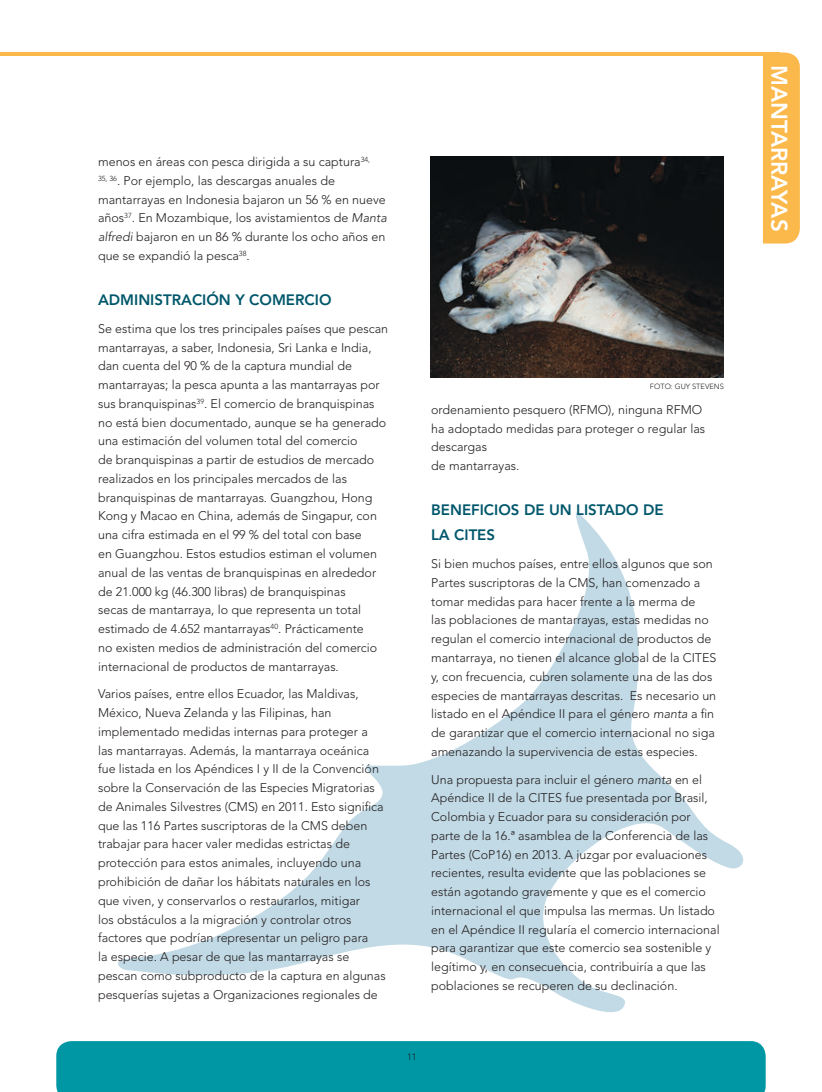
<style>
.page{position:relative;width:822px;height:1092px;background:#fff}
.page>*{position:absolute;margin:0;border:0;box-sizing:border-box;transform-origin:0 0}
.t1{font:800 22.5px "Avenir";color:#fff}
.t2{font:800 15px/25px "Avenir";color:#00576b}
.t3{font:300 12.5px/18.8px "Avenir";color:#231f20}
.t4{font:300 9.38px "Avenir";color:#231f20}
.t5{font:300 7.5px "Avenir";color:#231f20}
.s1{font-style:italic}
</style>
<div class="page">
<svg style="left:118px;top:512px;width:626px;height:499px"></svg>
<div style="left:763px;top:52px;width:36px;height:191px;background:#fcb94b"></div>
<div style="left:56px;top:1041px;width:709px;height:50px;background:#0097a4"></div>
<hr style="left:0;top:52px;width:779px;height:4px;background:#fcb94b">
<img style="left:430px;top:156px;width:293px;height:221px">
<p class="t3" style="left:98px;top:153px;width:290px">menos en áreas con pesca dirigida a su captura<sup>34,<br>35,</sup> <sup>36</sup>. Por ejemplo, las descargas anuales de mantarrayas en Indonesia bajaron un 56 % en nueve años<sup>37</sup>. En Mozambique, los avistamientos de <span class="s1">Manta alfredi</span> bajaron en un 86 % durante los ocho años en que se expandió la pesca<sup>38</sup>.</p>
<p class="t2" style="left:98px;top:288px;width:235px">ADMINISTRACIÓN Y COMERCIO</p>
<p class="t3" style="left:98px;top:320px;width:291px">Se estima que los tres principales países que pescan mantarrayas, a saber, Indonesia, Sri Lanka e India, dan cuenta del 90 % de la captura mundial de mantarrayas; la pesca apunta a las mantarrayas por sus branquispinas<sup>39</sup>. El comercio de branquispinas no está bien documentado, aunque se ha generado una estimación del volumen total del comercio<br>de branquispinas a partir de estudios de mercado realizados en los principales mercados de las branquispinas de mantarrayas. Guangzhou, Hong Kong y Macao en China, además de Singapur, con una cifra estimada en el 99 % del total con base<br>en Guangzhou. Estos estudios estiman el volumen anual de las ventas de branquispinas en alrededor de 21.000 kg (46.300 libras) de branquispinas<br>secas de mantarraya, lo que representa un total estimado de 4.652 mantarrayas<sup>40</sup>. Prácticamente<br>no existen medios de administración del comercio internacional de productos de mantarrayas.</p>
<p class="t3" style="left:98px;top:685px;width:289px">Varios países, entre ellos Ecuador, las Maldivas, México, Nueva Zelanda y las Filipinas, han implementado medidas internas para proteger a las mantarrayas. Además, la mantarraya oceánica fue listada en los Apéndices I y II de la Convención sobre la Conservación de las Especies Migratorias de Animales Silvestres (CMS) en 2011. Esto significa que las 116 Partes suscriptoras de la CMS deben trabajar para hacer valer medidas estrictas de protección para estos animales, incluyendo una prohibición de dañar los hábitats naturales en los que viven, y conservarlos o restaurarlos, mitigar<br>los obstáculos a la migración y controlar otros factores que podrían representar un peligro para<br>la especie. A pesar de que las mantarrayas se pescan como subproducto de la captura en algunas pesquerías sujetas a Organizaciones regionales de</p>
<p class="t5" style="left:649px;top:383px;width:75px">FOTO: GUY STEVENS</p>
<p class="t3" style="left:431px;top:401px;width:275px">ordenamiento pesquero (RFMO), ninguna RFMO ha adoptado medidas para proteger o regular las descargas<br>de mantarrayas.</p>
<p class="t2" style="left:431px;top:499px;width:234px">BENEFICIOS DE UN LISTADO DE<br>LA CITES</p>
<p class="t3" style="left:431px;top:555px;width:287px">Si bien muchos países, entre ellos algunos que son Partes suscriptoras de la CMS, han comenzado a tomar medidas para hacer frente a la merma de<br>las poblaciones de mantarrayas, estas medidas no regulan el comercio internacional de productos de mantarraya, no tienen el alcance global de la CITES y, con frecuencia, cubren solamente una de las dos especies de mantarrayas descritas. Es necesario un listado en el Apéndice II para el género <span class="s1">manta</span> a fin de garantizar que el comercio internacional no siga amenazando la supervivencia de estas especies.</p>
<p class="t3" style="left:431px;top:770px;width:290px">Una propuesta para incluir el género <span class="s1">manta</span> en el Apéndice II de la CITES fue presentada por Brasil, Colombia y Ecuador para su consideración por parte de la 16.ª asamblea de la Conferencia de las Partes (CoP16) en 2013. A juzgar por evaluaciones recientes, resulta evidente que las poblaciones se están agotando gravemente y que es el comercio internacional el que impulsa las mermas. Un listado en el Apéndice II regularía el comercio internacional para garantizar que este comercio sea sostenible y legítimo y, en consecuencia, contribuiría a que las poblaciones se recuperen de su declinación.</p>
<p class="t4" style="left:407px;top:1052px;width:11px">11</p>
<h1 class="t1" style="left:788px;top:65px;width:168px;rotate:90deg">MANTARRAYAS</h1>
</div>
